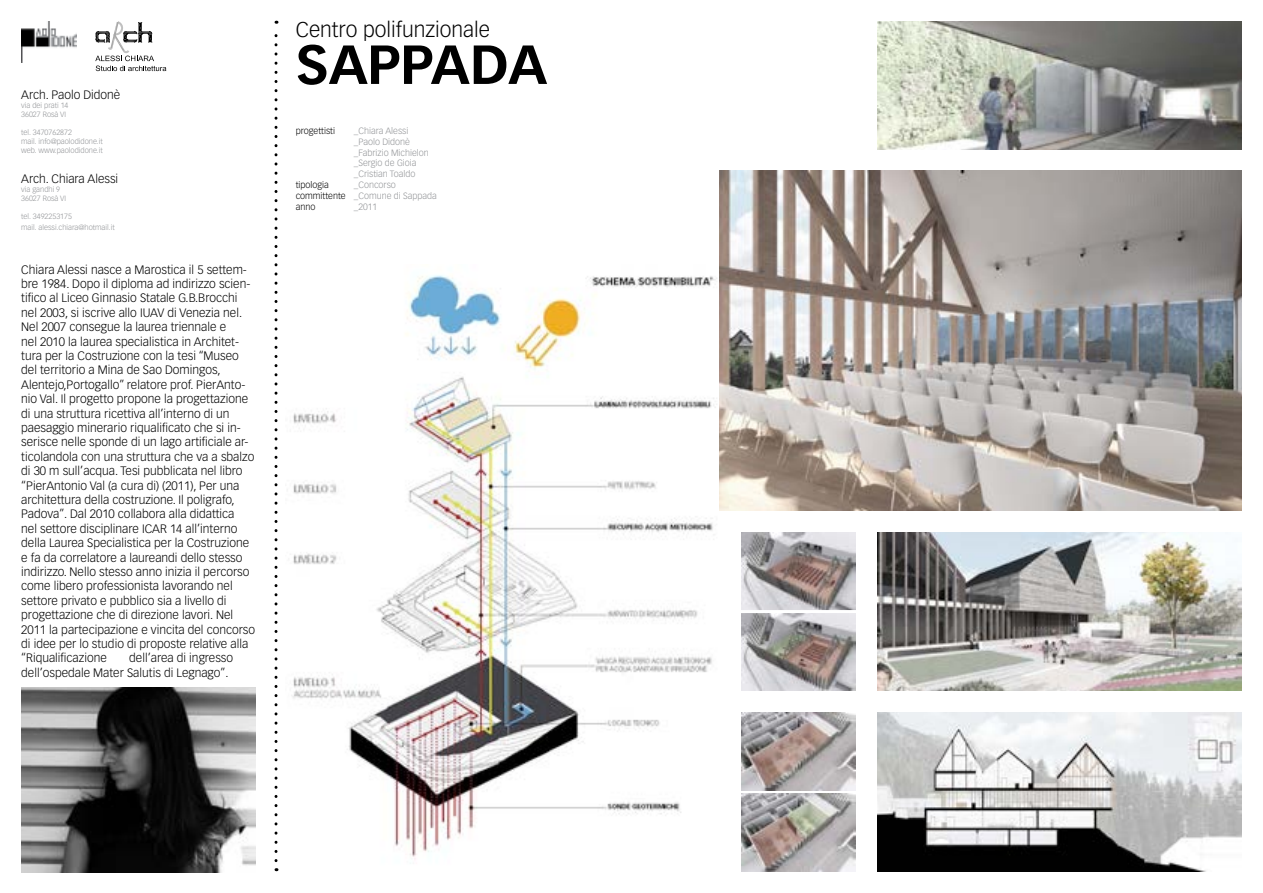
<style>
.page{position:relative;width:1263px;height:893px;background:#fff}
.page>*{position:absolute;margin:0;border:0;box-sizing:border-box;transform-origin:0 0}
.t1{font:700 54px "Vectora LT Std";color:#000}
.t2{font:300 21px "Vectora LT Std";color:#000}
.t3{font:300 12px/14.4px "Vectora LT Std";color:#000}
.t4{font:300 9px/10.8px "Vectora LT Std";color:#939598}
.t5{font:300 9px/10.8px "Vectora LT Std";color:#000}
.t6{font:300 7.5px/9px "Vectora LT Std";color:#939598}
</style>
<div class="page">
<img style="left:291px;top:275px;width:434px;height:585px">
<img style="left:719px;top:170px;width:523px;height:340px">
<img style="left:741px;top:793px;width:115px;height:78px">
<img style="left:741px;top:713px;width:115px;height:77px">
<img style="left:741px;top:532px;width:115px;height:159px">
<img style="left:877px;top:21px;width:365px;height:129px">
<img style="left:877px;top:713px;width:365px;height:158px">
<svg style="left:95px;top:21px;width:71px;height:51px"></svg>
<img style="left:21px;top:687px;width:234px;height:185px">
<svg style="left:274px;top:21px;width:3px;height:840px"></svg>
<img style="left:877px;top:532px;width:365px;height:159px">
<hr style="left:733px;top:610px;width:134px;height:3px;background:#fff">
<img style="left:21px;top:21px;width:56px;height:42px">
<p class="t3" style="left:21px;top:87px;width:101px">Arch. Paolo Didonè</p>
<p class="t6" style="left:21px;top:101px;width:49px">via dei prati 14<br>36027 Rosà VI</p>
<p class="t6" style="left:21px;top:128px;width:83px">tel. 3470762872<br>mail. info@paolodidone.it web. www.paolodidone.it</p>
<p class="t3" style="left:21px;top:172px;width:98px">Arch. Chiara Alessi</p>
<p class="t6" style="left:21px;top:185px;width:46px">via gandhi 9<br>36027 Rosà VI</p>
<p class="t6" style="left:21px;top:211px;width:95px;line-height:10.8px">tel. 3492253175<br>mail. alessi.chiara@hotmail.it</p>
<p class="t3" style="left:21px;top:262px;width:235px">Chiara Alessi nasce a Marostica il 5 settem&shy;bre 1984. Dopo il diploma ad indirizzo scien&shy;tifico al Liceo Ginnasio Statale G.B.Brocchi nel 2003, si iscrive allo IUAV di Venezia nel.<br>Nel 2007 consegue la laurea triennale e<br>nel 2010 la laurea specialistica in Architet&shy;tura per la Costruzione con la tesi “Museo del territorio a Mina de Sao Domingos, Alentejo,Portogallo” relatore prof. PierAnto&shy;nio Val. Il progetto propone la progettazione di una struttura ricettiva all’interno di un paesaggio minerario riqualificato che si in&shy;serisce nelle sponde di un lago artificiale ar&shy;ticolandola con una struttura che va a sbalzo di 30 m sull’acqua. Tesi pubblicata nel libro “PierAntonio Val (a cura di) (2011), Per una architettura della costruzione. Il poligrafo, Padova”. Dal 2010 collabora alla didattica<br>nel settore disciplinare ICAR 14 all’interno della Laurea Specialistica per la Costruzione e fa da correlatore a laureandi dello stesso indirizzo. Nello stesso anno inizia il percorso come libero professionista lavorando nel settore privato e pubblico sia a livello di progettazione che di direzione lavori. Nel 2011 la partecipazione e vincita del concorso di idee per lo studio di proposte relative alla “Riqualificazione</p>
<p class="t3" style="left:21px;top:651px;width:213px;text-indent:108px">dell’area di ingresso dell’ospedale Mater Salutis di Legnago”.</p>
<h2 class="t2" style="left:296px;top:17px;width:196px">Centro polifunzionale</h2>
<h1 class="t1" style="left:296px;top:32px;width:253px">SAPPADA</h1>
<p class="t5" style="left:296px;top:126px;width:41px">progettisti</p>
<p class="t5" style="left:296px;top:180px;width:52px">tipologia committente anno</p>
<p class="t4" style="left:354px;top:126px;width:85px">_Chiara Alessi<br>_Paolo Didonè _Fabrizio Michielon _Sergio de Gioia _Cristian Toaldo _Concorso<br>_Comune di Sappada _2011</p>
</div>
